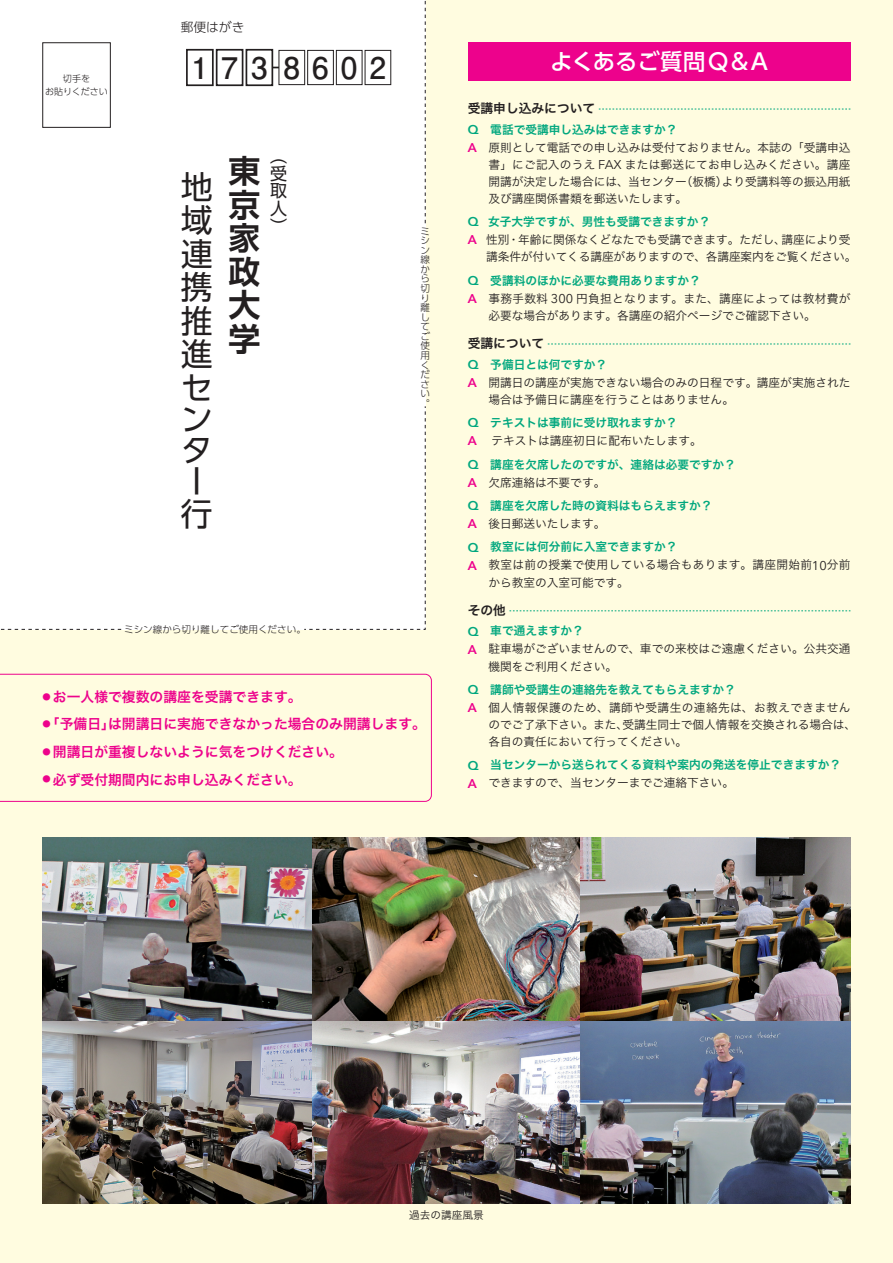
<style>
.page{position:relative;width:893px;height:1263px;background:#fffce0}
.page>*{position:absolute;margin:0;border:0;box-sizing:border-box;transform-origin:0 0}
.t1{font:31.95px/32.7px "UD Shin Go Pro";color:#231f20}
.t2{font:700 31.95px/33.5px "UD Shin Go Pro De";color:#231f20;text-align:justify}
.t3{font:700 29.7px "Futo Go B101 Pro";color:#231f20}
.t4{font:500 22.35px "UD Shin Go Pro";color:#fff}
.t5{font:16.95px/17.9px "UD Shin Go Pro";color:#231f20;text-align:justify}
.t6{font:13.8px "Hira Kaku Pro W6";color:#ed028c}
.t7{font:12.75px "Hira Kaku Pro W6";color:#231f20}
.t8{font:600 12.75px "Avenir Next";color:#ed028c}
.t9{font:300 12.75px "UD Shin Go Pro";color:#231f20}
.t10{font:600 12.75px "Avenir Next";color:#00a77e}
.t11{font:11.7px/17px "Hira Kaku Pro W3";color:#231f20}
.t12{font:11.7px "Hira Kaku Pro W6";color:#00a77e}
.t13{font:11.7px "Hira Kaku Pro W3";letter-spacing:.025em;color:#231f20}
.t14{font:11.7px "Hira Kaku Pro W3";letter-spacing:.03em;color:#231f20}
.t15{font:11.7px "Hira Kaku Pro W3";letter-spacing:.035em;color:#231f20}
.t16{font:10.65px "Hira Kaku Pro W3";color:#231f20}
.t17{font:300 9.6px/9.6px "UD Shin Go Pro";color:#231f20}
.t18{font:300 9px/13.8px "UD Shin Go Pro";color:#231f20;text-align:center}
.t19{font:8.25px "Hira Kaku Pro W6";color:#ed028c}
.s1{font-size:13.8px}
.s2{font-family:"Avenir Next";font-weight:600;font-size:12.75px}
.s3{font-family:"Avenir Next";font-size:12.75px}
</style>
<div class="page">
<div style="left:468px;top:43px;width:382px;height:38px;background:#ed028c"></div>
<svg style="left:599px;top:109px;width:251px;height:1px"></svg>
<svg style="left:548px;top:344px;width:302px;height:1px"></svg>
<svg style="left:509px;top:610px;width:341px;height:1px"></svg>
<div style="left:0;top:0;width:425px;height:629px;background:#fff"></div>
<div style="left:186px;top:49px;width:28px;height:37px;border:2px solid #231f20"></div>
<div style="left:246px;top:49px;width:27px;height:37px;border:2px solid #231f20"></div>
<div style="left:279px;top:50px;width:26px;height:35px;border:1px solid #231f20"></div>
<div style="left:365px;top:50px;width:26px;height:35px;border:1px solid #231f20"></div>
<div style="left:336px;top:50px;width:26px;height:35px;border:1px solid #231f20"></div>
<div style="left:307px;top:50px;width:27px;height:35px;border:1px solid #231f20"></div>
<div style="left:216px;top:49px;width:27px;height:37px;border:2px solid #231f20"></div>
<div style="left:43px;top:43px;width:68px;height:85px;border:1px solid #231f20"></div>
<svg style="left:425px;top:0;width:1px;height:223px"></svg>
<svg style="left:0;top:629px;width:121px;height:1px"></svg>
<svg style="left:304px;top:406px;width:122px;height:224px"></svg>
<svg style="left:0;top:674px;width:432px;height:128px"></svg>
<img style="left:43px;top:1020px;width:270px;height:183px">
<img style="left:43px;top:838px;width:270px;height:182px">
<img style="left:313px;top:1020px;width:267px;height:183px">
<img style="left:313px;top:838px;width:267px;height:182px">
<img style="left:580px;top:1020px;width:270px;height:183px">
<img style="left:580px;top:838px;width:270px;height:182px">
<p class="t18" style="left:45px;top:71px;width:64px">切手を<br>お貼りください</p>
<p class="t9" style="left:181px;top:17px;width:65px">郵便はがき</p>
<h2 class="t3" style="left:192px;top:44px;width:78px">1 7 3</h2>
<h2 class="t3" style="left:284px;top:44px;width:104px">8 6 0 2</h2>
<h1 class="t1" style="left:181px;top:169px;width:33px">地域連携推進センター行</h1>
<h1 class="t2" style="left:229px;top:154px;width:33px">東京家政大学</h1>
<h3 class="t5" style="left:270px;top:146px;width:18px">（</h3>
<h3 class="t5" style="left:270px;top:164px;width:18px">受取人</h3>
<h3 class="t5" style="left:270px;top:217px;width:18px">(</h3>
<p class="t17" style="left:420px;top:226px;width:11px">ミシン線から切り離してご使用ください</p>
<p class="t17" style="left:420px;top:398px;width:10px">。</p>
<p class="t17" style="left:124px;top:624px;width:183px">ミシン線から切り離してご使用ください。</p>
<p class="t6" style="left:53px;top:684px;width:250px">お一人様で複数の講座を受講できます。</p>
<p class="t19" style="left:43px;top:689px;width:10px">●</p>
<p class="t19" style="left:43px;top:716px;width:19px">●<span class="s1">「</span></p>
<p class="t6" style="left:53px;top:739px;width:292px">開講日が重複しないように気をつけください。</p>
<p class="t6" style="left:60px;top:711px;width:57px">予備日」</p>
<p class="t6" style="left:108px;top:711px;width:319px">は開講日に実施できなかった場合のみ開講します。</p>
<p class="t19" style="left:43px;top:744px;width:10px">●</p>
<p class="t6" style="left:53px;top:767px;width:250px">必ず受付期間内にお申し込みください。</p>
<p class="t19" style="left:43px;top:772px;width:10px">●</p>
<h3 class="t4" style="left:550px;top:44px;width:219px">よくあるご質問Q＆A</h3>
<p class="t7" style="left:468px;top:97px;width:129px">受講申し込みについて</p>
<p class="t12" style="left:468px;top:119px;width:211px"><span class="s2">Q</span>　電話で受講申し込みはできますか?</p>
<p class="t11" style="left:488px;top:138px;width:363px">原則として電話での申し込みは受付ておりません。本誌の「受講申込</p>
<p class="t8" style="left:468px;top:137px;width:10px">A</p>
<p class="t10" style="left:468px;top:211px;width:12px">Q</p>
<p class="t8" style="left:468px;top:229px;width:10px">A</p>
<p class="t11" style="left:488px;top:155px;width:363px;text-align:right">書」にご記入のうえ <span class="s3">FAX</span> または郵送にてお申し込みください。講座より受講料等の振込用紙</p>
<p class="t11" style="left:488px;top:172px;width:200px">開講が決定した場合には、当センター及び講座関係書類を郵送いたします。</p>
<p class="t12" style="left:488px;top:211px;width:224px">女子大学ですが、男性も受講できますか?</p>
<p class="t11" style="left:681px;top:172px;width:48px">（板橋）</p>
<p class="t11" style="left:486px;top:230px;width:301px">性別・年齢に関係なくどなたでも受講できます。ただし、</p>
<p class="t11" style="left:781px;top:230px;width:70px">講座により受</p>
<p class="t11" style="left:486px;top:247px;width:372px">講条件が付いてくる講座がありますので、各講座案内をご覧ください。</p>
<p class="t12" style="left:468px;top:270px;width:235px"><span class="s2">Q</span>　受講料のほかに必要な費用ありますか?</p>
<p class="t13" style="left:488px;top:288px;width:364px">事務手数料 <span class="s3">300</span> 円負担となります。また、講座によっては教材費が</p>
<p class="t8" style="left:468px;top:287px;width:10px">A</p>
<p class="t11" style="left:488px;top:306px;width:329px">必要な場合があります。各講座の紹介ページでご確認下さい。</p>
<p class="t7" style="left:468px;top:332px;width:78px">受講について</p>
<p class="t12" style="left:468px;top:354px;width:141px"><span class="s2">Q</span>　予備日とは何ですか?</p>
<p class="t11" style="left:488px;top:373px;width:363px">開講日の講座が実施できない場合のみの日程です。講座が実施された</p>
<p class="t8" style="left:468px;top:371px;width:10px">A</p>
<p class="t11" style="left:488px;top:390px;width:247px">場合は予備日に講座を行うことはありません。</p>
<p class="t12" style="left:468px;top:412px;width:211px"><span class="s2">Q</span>　テキストは事前に受け取れますか?</p>
<p class="t11" style="left:491px;top:431px;width:212px">テキストは講座初日に配布いたします。</p>
<p class="t8" style="left:468px;top:430px;width:10px">A</p>
<p class="t12" style="left:468px;top:453px;width:270px"><span class="s2">Q</span>　講座を欠席したのですが、連絡は必要ですか?</p>
<p class="t11" style="left:488px;top:473px;width:118px">欠席連絡は不要です。</p>
<p class="t8" style="left:468px;top:471px;width:10px">A</p>
<p class="t12" style="left:468px;top:495px;width:246px"><span class="s2">Q</span>　講座を欠席した時の資料はもらえますか?</p>
<p class="t11" style="left:488px;top:514px;width:118px">後日郵送いたします。</p>
<p class="t8" style="left:468px;top:513px;width:10px">A</p>
<p class="t12" style="left:468px;top:536px;width:211px"><span class="s2">Q</span>　教室には何分前に入室できますか?</p>
<p class="t14" style="left:488px;top:555px;width:363px">教室は前の授業で使用している場合もあります。講座開始前<span class="s3">10</span>分前</p>
<p class="t8" style="left:468px;top:554px;width:10px">A</p>
<p class="t11" style="left:488px;top:573px;width:142px">から教室の入室可能です。</p>
<p class="t7" style="left:468px;top:599px;width:40px">その他</p>
<p class="t12" style="left:468px;top:620px;width:118px"><span class="s2">Q</span>　車で通えますか?</p>
<p class="t11" style="left:488px;top:640px;width:363px">駐車場がございませんので、車での来校はご遠慮ください。公共交通</p>
<p class="t8" style="left:468px;top:638px;width:10px">A</p>
<p class="t11" style="left:488px;top:657px;width:130px">機関をご利用ください。</p>
<p class="t12" style="left:468px;top:679px;width:270px"><span class="s2">Q</span>　講師や受講生の連絡先を教えてもらえますか?</p>
<p class="t15" style="left:488px;top:697px;width:364px">個人情報保護のため、講師や受講生の連絡先は、お教えできません</p>
<p class="t8" style="left:468px;top:697px;width:10px">A</p>
<p class="t11" style="left:622px;top:715px;width:235px">受講生同士で個人情報を交換される場合は、</p>
<p class="t11" style="left:488px;top:715px;width:200px">のでご了承下さい。また、<br>各自の責任において行ってください。</p>
<p class="t12" style="left:468px;top:754px;width:375px"><span class="s2">Q</span>　当センターから送られてくる資料や案内の発送を停止できますか?</p>
<p class="t11" style="left:488px;top:774px;width:247px">できますので、当センターまでご連絡下さい。</p>
<p class="t8" style="left:468px;top:772px;width:10px">A</p>
<p class="t16" style="left:409px;top:1206px;width:76px">過去の講座風景</p>
</div>
